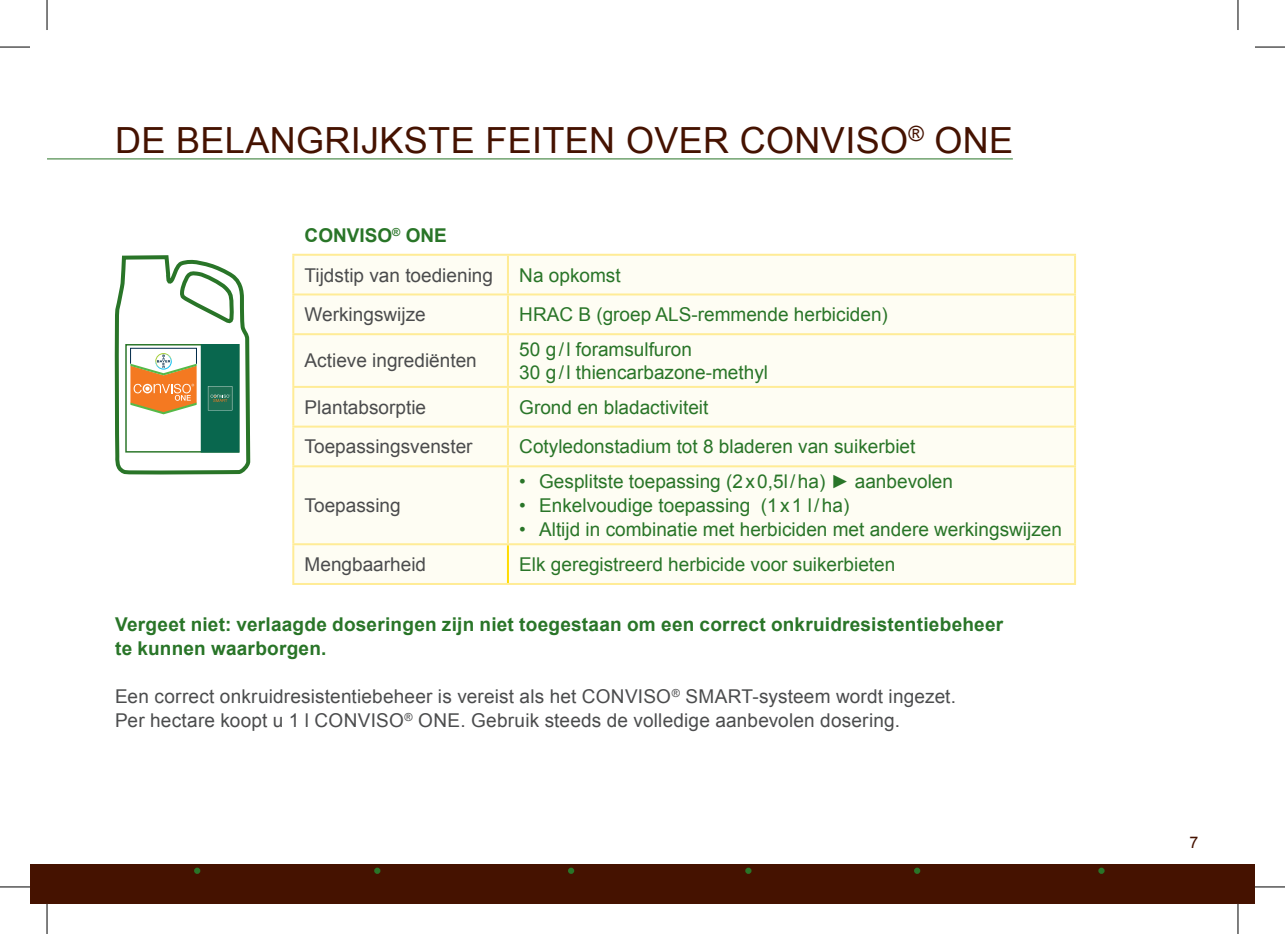
<style>
.page{position:relative;width:1285px;height:934px;background:#fff}
.page>*{position:absolute;margin:0;border:0;box-sizing:border-box;transform-origin:0 0}
.t1{font:36px "Arial";letter-spacing:.01em;color:#451200}
.t2{font:19px/22.8px "Arial";color:#297528}
.t3{font:19px/24px "Arial";color:#4b4c4d}
.t4{font:700 19px/24px "Arial";letter-spacing:.01em;color:#297528}
.t5{font:16px "Arial";color:#451200}
.s1{font-weight:700;color:#297528}
</style>
<div class="page">
<div style="left:30px;top:864px;width:1225px;height:39px;background:#451200"></div>
<svg style="left:194px;top:867px;width:6px;height:6px"></svg>
<svg style="left:374px;top:867px;width:6px;height:6px"></svg>
<svg style="left:568px;top:867px;width:6px;height:6px"></svg>
<svg style="left:745px;top:867px;width:6px;height:6px"></svg>
<svg style="left:914px;top:867px;width:6px;height:6px"></svg>
<svg style="left:1098px;top:867px;width:6px;height:6px"></svg>
<div style="left:294px;top:256px;width:780px;height:326px;background:#fefdf3"></div>
<hr style="left:507px;top:545px;width:2px;height:37px;background:#ffdc01">
<hr style="left:292px;top:545px;width:2px;height:37px;background:#ffec96">
<hr style="left:1074px;top:545px;width:2px;height:37px;background:#ffec96">
<hr style="left:292px;top:582px;width:216px;height:2px;background:#ffec96">
<hr style="left:508px;top:582px;width:568px;height:2px;background:#ffec96">
<hr style="left:292px;top:256px;width:2px;height:37px;background:#ffec96">
<hr style="left:507px;top:256px;width:2px;height:37px;background:#ffec96">
<hr style="left:1074px;top:256px;width:2px;height:37px;background:#ffec96">
<hr style="left:292px;top:293px;width:216px;height:2px;background:#ffec96">
<hr style="left:292px;top:295px;width:2px;height:38px;background:#ffec96">
<hr style="left:508px;top:293px;width:568px;height:2px;background:#ffec96">
<hr style="left:507px;top:295px;width:2px;height:38px;background:#ffec96">
<hr style="left:1074px;top:295px;width:2px;height:38px;background:#ffec96">
<hr style="left:292px;top:333px;width:216px;height:2px;background:#ffec96">
<hr style="left:292px;top:335px;width:2px;height:51px;background:#ffec96">
<hr style="left:508px;top:333px;width:568px;height:2px;background:#ffec96">
<hr style="left:507px;top:335px;width:2px;height:51px;background:#ffec96">
<hr style="left:1074px;top:335px;width:2px;height:51px;background:#ffec96">
<hr style="left:292px;top:386px;width:216px;height:2px;background:#ffec96">
<hr style="left:292px;top:388px;width:2px;height:37px;background:#ffec96">
<hr style="left:508px;top:386px;width:568px;height:2px;background:#ffec96">
<hr style="left:507px;top:388px;width:2px;height:37px;background:#ffec96">
<hr style="left:1074px;top:388px;width:2px;height:37px;background:#ffec96">
<hr style="left:292px;top:425px;width:216px;height:2px;background:#ffec96">
<hr style="left:292px;top:427px;width:2px;height:38px;background:#ffec96">
<hr style="left:508px;top:425px;width:568px;height:2px;background:#ffec96">
<hr style="left:507px;top:427px;width:2px;height:38px;background:#ffec96">
<hr style="left:1074px;top:427px;width:2px;height:38px;background:#ffec96">
<hr style="left:292px;top:465px;width:216px;height:2px;background:#ffec96">
<hr style="left:292px;top:467px;width:2px;height:76px;background:#ffec96">
<hr style="left:508px;top:465px;width:568px;height:2px;background:#ffec96">
<hr style="left:507px;top:467px;width:2px;height:76px;background:#ffec96">
<hr style="left:1074px;top:467px;width:2px;height:76px;background:#ffec96">
<hr style="left:292px;top:543px;width:216px;height:2px;background:#ffec96">
<hr style="left:508px;top:543px;width:568px;height:2px;background:#ffec96">
<hr style="left:292px;top:254px;width:216px;height:2px;background:#ffec96">
<hr style="left:508px;top:254px;width:568px;height:2px;background:#ffec96">
<svg style="left:114px;top:255px;width:137px;height:220px"></svg>
<div style="left:130px;top:348px;width:67px;height:16px;border:1px solid #002a49"></div>
<hr style="left:47px;top:158px;width:966px;height:1px;background:#297528">
<hr style="left:0;top:47px;width:30px;height:1px;background:#000">
<hr style="left:1255px;top:47px;width:30px;height:1px;background:#000">
<hr style="left:0;top:886px;width:30px;height:1px;background:#000">
<hr style="left:1255px;top:886px;width:30px;height:1px;background:#000">
<hr style="left:47px;top:0;width:1px;height:30px;background:#000">
<hr style="left:47px;top:903px;width:1px;height:30px;background:#000">
<hr style="left:1237px;top:0;width:1px;height:30px;background:#000">
<hr style="left:1237px;top:903px;width:1px;height:30px;background:#000">
<h1 class="t1" style="left:115px;top:116px;width:899px">DE BELANGRIJKSTE FEITEN OVER CONVISO<sup>®</sup> ONE</h1>
<p class="t3" style="left:305px;top:216px;width:190px;line-height:39.2px"><span class="s1">CONVISO</span><sup>®</sup> <span class="s1">ONE<br></span>Tijdstip van toediening</p>
<p class="t2" style="left:519px;top:263px;width:103px">Na opkomst</p>
<p class="t3" style="left:305px;top:302px;width:123px">Werkingswijze</p>
<p class="t2" style="left:519px;top:303px;width:370px">HRAC B (groep ALS-remmende herbiciden)</p>
<p class="t3" style="left:305px;top:349px;width:174px">Actieve ingrediënten</p>
<p class="t2" style="left:519px;top:338px;width:250px">50 g/l foramsulfuron<br>30 g/l thiencarbazone-methyl</p>
<p class="t3" style="left:305px;top:395px;width:123px">Plantabsorptie</p>
<p class="t2" style="left:519px;top:395px;width:191px">Grond en bladactiviteit</p>
<p class="t3" style="left:305px;top:434px;width:169px">Toepassingsvenster</p>
<p class="t2" style="left:519px;top:435px;width:398px">Cotyledonstadium tot 8 bladeren van suikerbiet</p>
<p class="t3" style="left:305px;top:493px;width:98px">Toepassing</p>
<p class="t2" style="left:519px;top:470px;width:435px">• Gesplitste toepassing (2x0,5l/ha) ► aanbevolen</p>
<p class="t2" style="left:519px;top:494px;width:332px">• Enkelvoudige toepassing (1x1 l/ha)</p>
<p class="t2" style="left:519px;top:518px;width:544px">• Altijd in combinatie met herbiciden met andere werkingswijzen</p>
<p class="t3" style="left:305px;top:552px;width:123px">Mengbaarheid</p>
<p class="t2" style="left:519px;top:553px;width:377px">Elk geregistreerd herbicide voor suikerbieten</p>
<p class="t4" style="left:115px;top:612px;width:889px">Vergeet niet: verlaagde doseringen zijn niet toegestaan om een correct onkruidresistentiebeheer te kunnen waarborgen.</p>
<p class="t3" style="left:115px;top:684px;width:842px">Een correct onkruidresistentiebeheer is vereist als het CONVISO<sup>®</sup> SMART-systeem wordt ingezet.<br>Per hectare koopt u 1 l CONVISO<sup>®</sup> ONE. Gebruik steeds de volledige aanbevolen dosering.</p>
<p class="t5" style="left:1189px;top:831px;width:10px">7</p>
</div>
